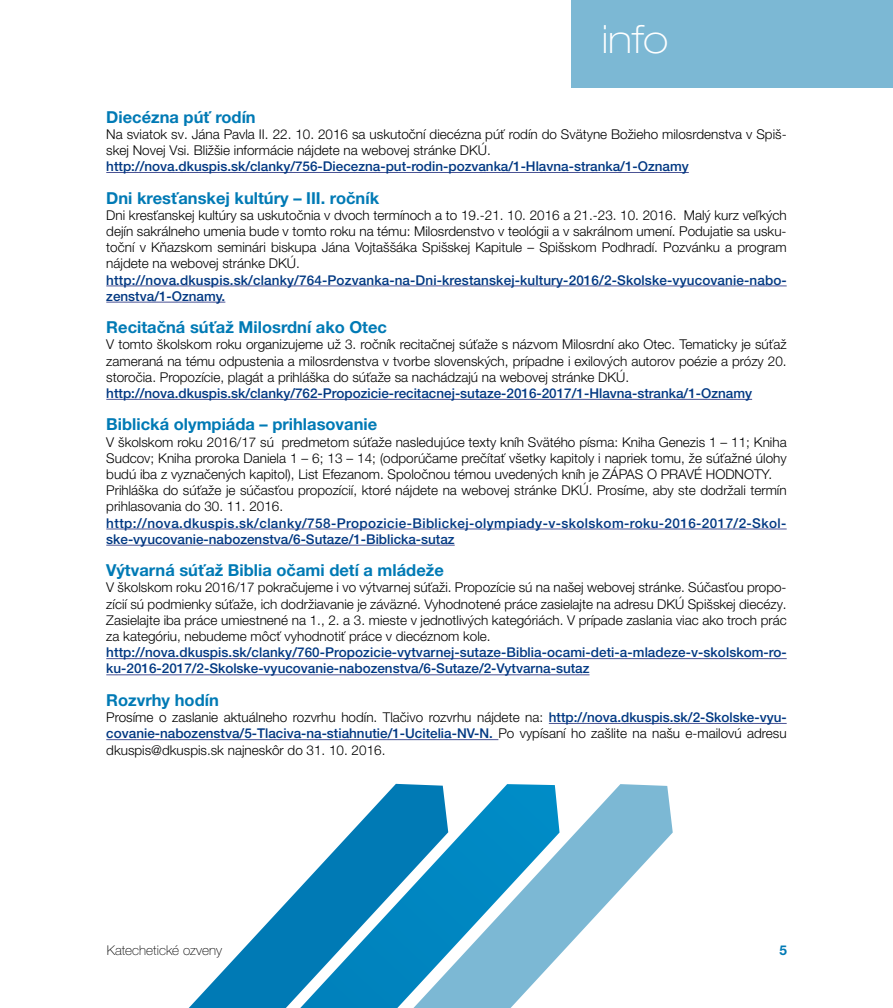
<style>
.page{position:relative;width:893px;height:1008px;background:#fff}
.page>*{position:absolute;margin:0;border:0;box-sizing:border-box;transform-origin:0 0}
.t1{font:100 expanded 39px "Helvetica Neue LT Pro";color:#fff}
.t2{font:700 16.5px "Helvetica Neue LT Pro";color:#007ab5}
.t3{font:300 13.5px/16.2px "Helvetica Neue LT Pro";color:#000;text-align:justify}
.t4{font:500 13.5px/16.2px "Helvetica Neue LT Pro";color:#003882}
.t5{font:500 13.5px/16.2px "Helvetica Neue LT Pro";letter-spacing:.03em;color:#003882}
.t6{font:100 13.5px "Helvetica Neue LT Pro";color:#000}
.t7{font:700 13.5px "Helvetica Neue LT Pro";color:#007ab5}
.s1{font-weight:500;color:#003882}
</style>
<div class="page">
<svg style="left:189px;top:887px;width:111px;height:121px"></svg>
<svg style="left:559px;top:784px;width:114px;height:172px;fill:#7cb8d4"></svg>
<svg style="left:300px;top:784px;width:259px;height:224px"></svg>
<div style="left:572px;top:0;width:321px;height:88px;background:#7cb8d4"></div>
<hr style="left:106px;top:172px;width:583px;height:1px;background:#4b5394">
<hr style="left:106px;top:286px;width:681px;height:1px;background:#4b5394">
<hr style="left:106px;top:302px;width:119px;height:1px;background:#4b5394">
<hr style="left:106px;top:399px;width:646px;height:1px;background:#4b5394">
<hr style="left:106px;top:529px;width:681px;height:1px;background:#4b5394">
<hr style="left:106px;top:545px;width:349px;height:1px;background:#4b5394">
<hr style="left:106px;top:658px;width:681px;height:1px;background:#4b5394">
<hr style="left:106px;top:674px;width:484px;height:1px;background:#4b5394">
<hr style="left:549px;top:723px;width:238px;height:1px;background:#4b5394">
<hr style="left:106px;top:739px;width:392px;height:1px;background:#4b5394">
<h1 class="t1" style="left:602px;top:16px;width:68px">info</h1>
<p class="t2" style="left:106px;top:106px;width:151px">Diecézna púť rodín</p>
<p class="t3" style="left:106px;top:126px;width:682px">Na sviatok sv. Jána Pavla II. 22. 10. 2016 sa uskutoční diecézna púť rodín do Svätyne Božieho milosrdenstva v Spiš&shy;skej Novej Vsi. Bližšie informácie nájdete na webovej stránke DKÚ.</p>
<p class="t4" style="left:106px;top:158px;width:584px">http://nova.dkuspis.sk/clanky/756-Diecezna-put-rodin-pozvanka/1-Hlavna-stranka/1-Oznamy</p>
<p class="t2" style="left:106px;top:187px;width:274px">Dni kresťanskej kultúry – III. ročník</p>
<p class="t3" style="left:106px;top:207px;width:682px">Dni kresťanskej kultúry sa uskutočnia v dvoch termínoch a to 19.-21. 10. 2016 a 21.-23. 10. 2016. Malý kurz veľkých dejín sakrálneho umenia bude v tomto roku na tému: Milosrdenstvo v teológii a v sakrálnom umení. Podujatie sa usku&shy;toční v Kňazskom seminári biskupa Jána Vojtaššáka Spišskej Kapitule – Spišskom Podhradí. Pozvánku a program nájdete na webovej stránke DKÚ.</p>
<p class="t4" style="left:106px;top:271px;width:682px">http://nova.dkuspis.sk/clanky/764-Pozvanka-na-Dni-krestanskej-kultury-2016/2-Skolske-vyucovanie-nabo&shy;zenstva/1-Oznamy.</p>
<p class="t2" style="left:106px;top:317px;width:282px">Recitačná súťaž Milosrdní ako Otec</p>
<p class="t3" style="left:106px;top:336px;width:682px">V tomto školskom roku organizujeme už 3. ročník recitačnej súťaže s názvom Milosrdní ako Otec. Tematicky je súťaž zameraná na tému odpustenia a milosrdenstva v tvorbe slovenských, prípadne i exilových autorov poézie a prózy 20. storočia. Propozície, plagát a prihláška do súťaže sa nachádzajú na webovej stránke DKÚ.</p>
<p class="t4" style="left:106px;top:385px;width:647px">http://nova.dkuspis.sk/clanky/762-Propozicie-recitacnej-sutaze-2016-2017/1-Hlavna-stranka/1-Oznamy</p>
<p class="t2" style="left:106px;top:414px;width:272px">Biblická olympiáda – prihlasovanie</p>
<p class="t3" style="left:106px;top:433px;width:682px;text-align:left">V školskom roku 2016/17 sú predmetom súťaže nasledujúce texty kníh Svätého písma: Kniha Genezis 1 – 11; Kniha Sudcov; Kniha proroka Daniela 1 – 6; 13 – 14; (odporúčame prečítať všetky kapitoly i napriek tomu, že súťažné úlohy budú iba z vyznačených kapitol), List Efezanom. Spoločnou témou uvedených kníh je ZÁPAS O PRAVÉ HODNOTY.<br>Prihláška do súťaže je súčasťou propozícií, ktoré nájdete na webovej stránke DKÚ. Prosíme, aby ste dodržali termín prihlasovania do 30. 11. 2016.</p>
<p class="t5" style="left:106px;top:514px;width:682px">http://nova.dkuspis.sk/clanky/758-Propozicie-Biblickej-olympiady-v-skolskom-roku-2016-2017/2-Skol&shy;ske-vyucovanie-nabozenstva/6-Sutaze/1-Biblicka-sutaz</p>
<p class="t2" style="left:106px;top:560px;width:339px">Výtvarná súťaž Biblia očami detí a mládeže</p>
<p class="t3" style="left:106px;top:579px;width:682px">V školskom roku 2016/17 pokračujeme i vo výtvarnej súťaži. Propozície sú na našej webovej stránke. Súčasťou propo&shy;zícií sú podmienky súťaže, ich dodržiavanie je záväzné. Vyhodnotené práce zasielajte na adresu DKÚ Spišskej diecézy.<br>Zasielajte iba práce umiestnené na 1., 2. a 3. mieste v jednotlivých kategóriách. V prípade zaslania viac ako troch prác za kategóriu, nebudeme môcť vyhodnotiť práce v diecéznom kole.</p>
<p class="t4" style="left:106px;top:644px;width:682px">http://nova.dkuspis.sk/clanky/760-Propozicie-vytvarnej-sutaze-Biblia-ocami-deti-a-mladeze-v-skolskom-ro&shy;ku-2016-2017/2-Skolske-vyucovanie-nabozenstva/6-Sutaze/2-Vytvarna-sutaz</p>
<p class="t2" style="left:106px;top:689px;width:114px">Rozvrhy hodín</p>
<p class="t3" style="left:106px;top:709px;width:682px">Prosíme o zaslanie aktuálneho rozvrhu hodín. Tlačivo rozvrhu nájdete na: <span class="s1">http://nova.dkuspis.sk/2-Skolske-vyu&shy;covanie-nabozenstva/5-Tlaciva-na-stiahnutie/1-Ucitelia-NV-N.</span> Po vypísaní ho zašlite na našu e-mailovú adresu dkuspis@dkuspis.sk najneskôr do 31. 10. 2016.</p>
<p class="t6" style="left:107px;top:942px;width:117px">Katechetické ozveny</p>
<p class="t7" style="left:780px;top:941px;width:9px">5</p>
</div>
